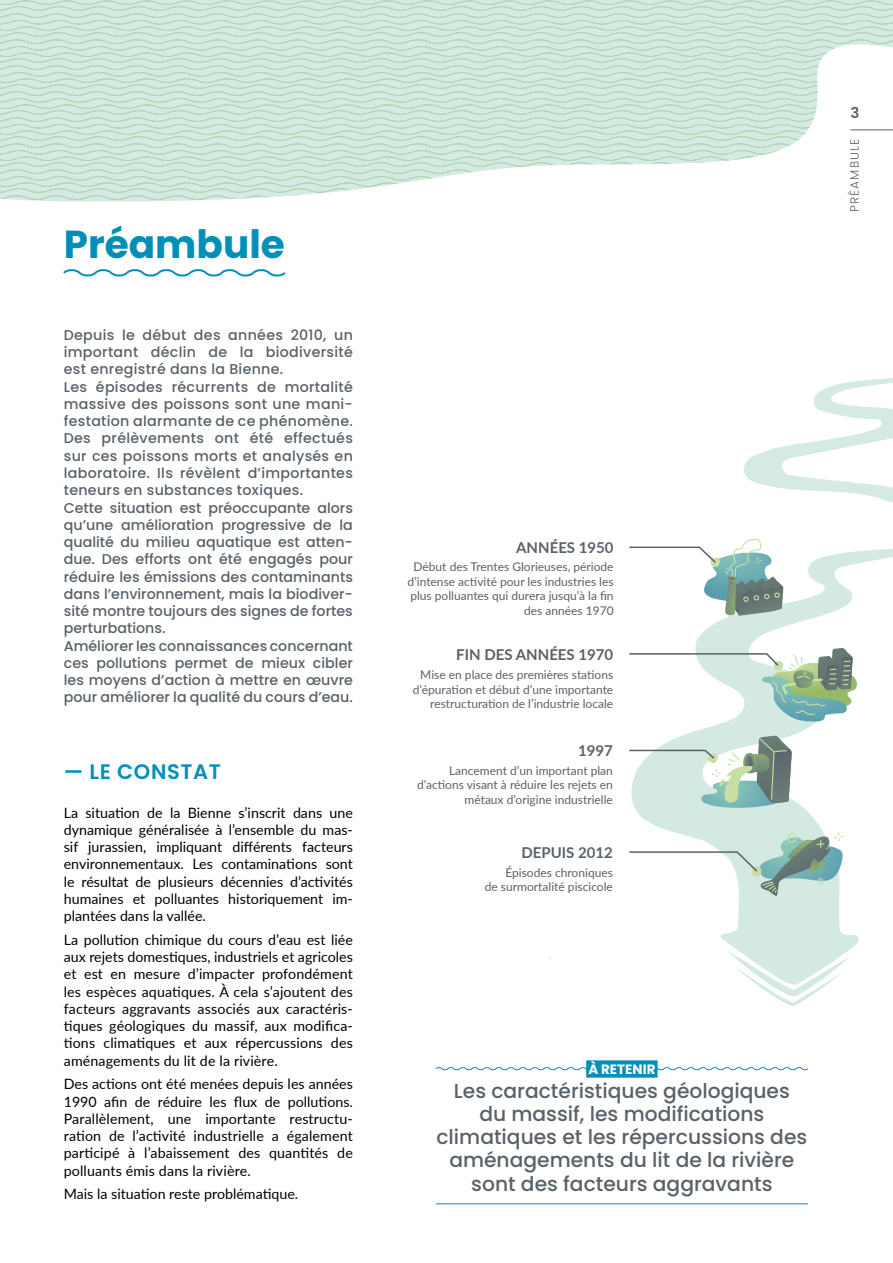
<style>
.page{position:relative;width:893px;height:1263px;background:#fff}
.page>*{position:absolute;margin:0;border:0;box-sizing:border-box;transform-origin:0 0}
.t1{font:700 39px "Poppins";color:#008fb9}
.t2{font:600 21px "Poppins";letter-spacing:.03em;color:#008fb9}
.t3{font:500 20.25px/23.2px "Poppins";color:#596169;text-align:center}
.t4{font:700 15px "Lato";color:#5a616a}
.t5{font:600 15px "Poppins";color:#596169}
.t6{font:14.25px/17.2px "Lato";letter-spacing:.005em;color:#000;text-align:justify}
.t7{font:500 14.25px/17.2px "Poppins";color:#596169}
.t8{font:700 13.5px "Poppins";color:#fff}
.t9{font:12px/14.4px "Lato";color:#5a616a;text-align:right}
.t10{font:300 12px "Poppins";letter-spacing:.1em;color:#596169}
</style>
<div class="page">
<svg style="left:0;top:0;width:893px;height:202px;fill:#d4eae2"></svg>
<svg style="left:63px;top:269px;width:223px;height:8px"></svg>
<svg style="left:435px;top:1067px;width:374px;height:4px"></svg>
<div style="left:586px;top:1060px;width:72px;height:18px;background:#008fb9"></div>
<hr style="left:436px;top:1203px;width:372px;height:1px;background:#008fb9">
<svg style="left:635px;top:549px;width:258px;height:401px"></svg>
<svg style="left:629px;top:538px;width:154px;height:78px"></svg>
<svg style="left:629px;top:648px;width:228px;height:74px"></svg>
<svg style="left:629px;top:736px;width:163px;height:72px"></svg>
<svg style="left:629px;top:831px;width:216px;height:65px"></svg>
<svg style="left:728px;top:950px;width:121px;height:56px"></svg>
<svg style="left:744px;top:378px;width:149px;height:125px"></svg>
<hr style="left:850px;top:130px;width:43px;height:1px;background:#596169">
<h1 class="t1" style="left:64px;top:222px;width:223px">Préambule</h1>
<p class="t7" style="left:64px;top:326px;width:291px">Depuis le début des années 2010, un important déclin de la biodiversité est enregistré dans la Bienne.<br>Les épisodes récurrents de mortalité massive des poissons sont une mani&shy;festation alarmante de ce phénomène.<br>Des prélèvements ont été effectués sur ces poissons morts et analysés en laboratoire. Ils révèlent d’importantes teneurs en substances toxiques.<br>Cette situation est préoccupante alors qu’une amélioration progressive de la qualité du milieu aquatique est atten&shy;due. Des efforts ont été engagés pour réduire les émissions des contaminants dans l’environnement, mais la biodiver&shy;sité montre toujours des signes de fortes perturbations.<br>Améliorer les connaissances concernant ces pollutions permet de mieux cibler les moyens d’action à mettre en œuvre pour améliorer la qualité du cours d’eau.</p>
<h2 class="t2" style="left:64px;top:760px;width:159px">— LE CONSTAT</h2>
<p class="t6" style="left:64px;top:803px;width:291px">La situation de la Bienne s’inscrit dans une dynamique généralisée à l’ensemble du mas&shy;sif jurassien, impliquant différents facteurs environnementaux. Les contaminations sont le résultat de plusieurs décennies d’activités humaines et polluantes historiquement im&shy;plantées dans la vallée.</p>
<p class="t6" style="left:64px;top:930px;width:291px">La pollution chimique du cours d’eau est liée aux rejets domestiques, industriels et agricoles et est en mesure d’impacter profondément les espèces aquatiques. À cela s’ajoutent des facteurs aggravants associés aux caractéris&shy;tiques géologiques du massif, aux modifica&shy;tions climatiques et aux répercussions des aménagements du lit de la rivière.</p>
<p class="t6" style="left:64px;top:1075px;width:291px">Des actions ont été menées depuis les années 1990 afin de réduire les flux de pollutions.<br>Parallèlement, une importante restructu&shy;ration de l’activité industrielle a également participé à l’abaissement des quantités de polluants émis dans la rivière.</p>
<p class="t6" style="left:64px;top:1185px;width:236px">Mais la situation reste problématique.</p>
<p class="t5" style="left:850px;top:104px;width:10px">3</p>
<p class="t10" style="left:848px;top:212px;width:75px;rotate:-90deg">PRÉAMBULE</p>
<p class="t4" style="left:516px;top:536px;width:99px">ANNÉES 1950</p>
<p class="t9" style="left:408px;top:559px;width:208px">Début des Trentes Glorieuses, période d’intense activité pour les industries les plus polluantes qui durera jusqu’à la fin des années 1970</p>
<p class="t4" style="left:456px;top:644px;width:158px">FIN DES ANNÉES 1970</p>
<p class="t9" style="left:413px;top:667px;width:202px">Mise en place des premières stations d’épuration et début d’une importante restructuration de l’industrie locale</p>
<p class="t4" style="left:578px;top:739px;width:36px">1997</p>
<p class="t9" style="left:417px;top:763px;width:197px">Lancement d’un important plan d’actions visant à réduire les rejets en métaux d’origine industrielle</p>
<p class="t4" style="left:521px;top:841px;width:93px">DEPUIS 2012</p>
<p class="t9" style="left:485px;top:865px;width:130px">Épisodes chroniques<br>de surmortalité piscicole</p>
<p class="t8" style="left:588px;top:1062px;width:69px">À RETENIR</p>
<h3 class="t3" style="left:436px;top:1079px;width:372px">Les caractéristiques géologiques<br>du massif, les modifications climatiques et les répercussions des aménagements du lit de la rivière sont des facteurs aggravants</h3>
</div>
